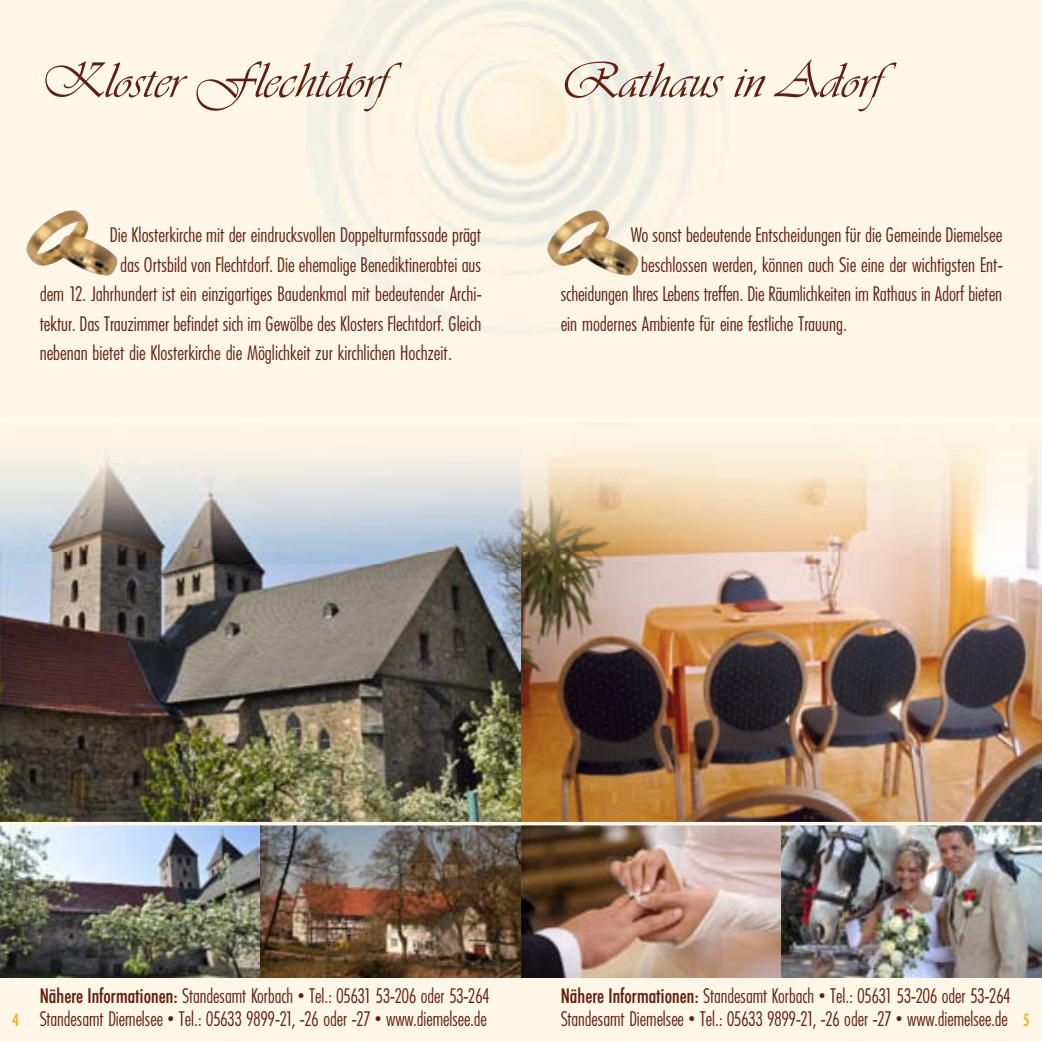
<style>
.page{position:relative;width:1042px;height:1042px;background:#fef6e6}
.page>*{position:absolute;margin:0;border:0;box-sizing:border-box;transform-origin:0 0}
.t1{font:52.15px "Vivaldi D";letter-spacing:.005em;color:#602011}
.t2{font:300 21px "Futura Condensed BQ";color:#602011}
.t3{font:300 21px/22.8px "Futura Condensed BQ";color:#602011;scale:.96 1}
.t4{font:500 17.5px "Futura Condensed BQ";color:#f9a51b}
.s1{font-weight:500}
.s2{font-weight:500;font-size:17.5px;color:#f9a51b}
</style>
<div class="page">
<img style="left:0;top:564px;width:1042px;height:413px">
<img style="left:0;top:420px;width:1042px;height:144px">
<img style="left:0;top:422px;width:1042px;height:130px">
<img style="left:312px;top:0;width:404px;height:333px">
<hr style="left:0;top:822px;width:1042px;height:3px;background:#fef6e6">
<img style="left:26px;top:210px;width:91px;height:66px">
<img style="left:547px;top:210px;width:91px;height:66px">
<h1 class="t1" style="left:40px;top:49px;width:377px">Kloster Flechtdorf</h1>
<h1 class="t1" style="left:561px;top:49px;width:350px">Rathaus in Adorf</h1>
<p class="t2" style="left:110px;top:224px;width:373px">Die Klosterkirche mit der eindrucksvollen Doppelturmfassade prägt</p>
<p class="t2" style="left:120px;top:253px;width:363px">das Ortsbild von Flechtdorf. Die ehemalige Benediktinerabtei aus</p>
<p class="t2" style="left:40px;top:283px;width:443px">dem 12. Jahrhundert ist ein einzigartiges Baudenkmal mit bedeutender Archi-</p>
<p class="t2" style="left:40px;top:312px;width:443px">tektur. Das Trauzimmer befindet sich im Gewölbe des Klosters Flechtdorf. Gleich</p>
<p class="t2" style="left:40px;top:342px;width:414px">nebenan bietet die Klosterkirche die Möglichkeit zur kirchlichen Hochzeit.</p>
<p class="t2" style="left:631px;top:224px;width:373px">Wo sonst bedeutende Entscheidungen für die Gemeinde Diemelsee</p>
<p class="t2" style="left:641px;top:253px;width:363px">beschlossen werden, können auch Sie eine der wichtigsten Ent-</p>
<p class="t2" style="left:561px;top:283px;width:443px">scheidungen Ihres Lebens treffen. Die Räumlichkeiten im Rathaus in Adorf bieten</p>
<p class="t2" style="left:561px;top:312px;width:288px">ein modernes Ambiente für eine festliche Trauung.</p>
<p class="t3" style="left:40px;top:984px;width:470px"><span class="s1">Nähere Informationen:</span> Standesamt Korbach • Tel.: 05631 53-206 oder 53-264<br>Standesamt Diemelsee • Tel.: 05633 9899-21, -26 oder -27 • www.diemelsee.de</p>
<p class="t3" style="left:561px;top:984px;width:470px"><span class="s1">Nähere Informationen:</span> Standesamt Korbach • Tel.: 05631 53-206 oder 53-264</p>
<p class="t4" style="left:12px;top:1010px;width:8px">4</p>
<p class="t3" style="left:561px;top:1007px;width:490px">Standesamt Diemelsee • Tel.: 05633 9899-21, -26 oder -27 • www.diemelsee.de <span class="s2">5</span></p>
</div>
